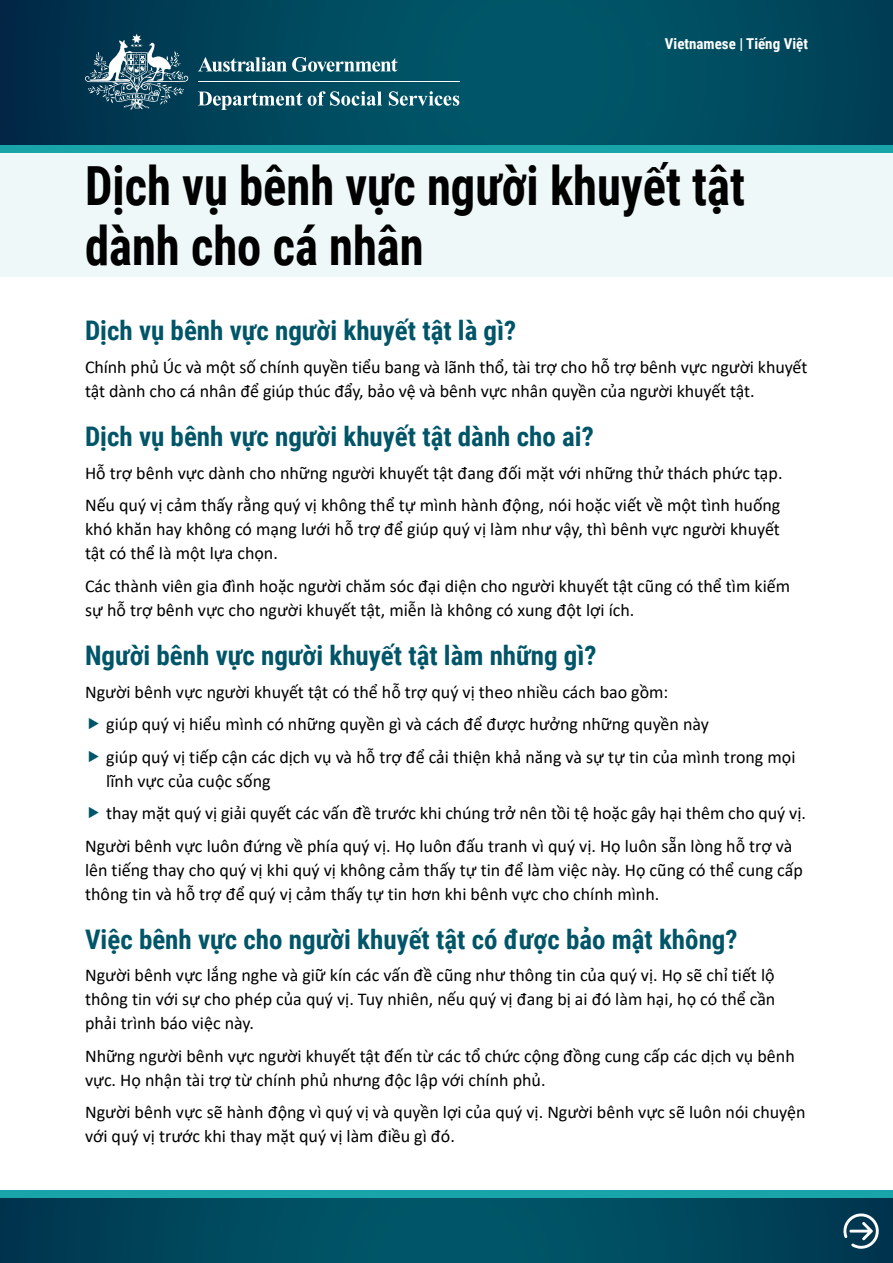
<style>
.page{position:relative;width:893px;height:1263px;background:#fff}
.page>*{position:absolute;margin:0;border:0;box-sizing:border-box;transform-origin:0 0}
.t1{font:700 54px/60px "Roboto Condensed";color:#000;scale:.9 1}
.t2{font:700 27px "Roboto Condensed";color:#005568}
.t3{font:18px/24px "Calibri";color:#000}
.t4{font:700 15px "Roboto Condensed";color:#fff}
</style>
<div class="page">
<div style="left:0;top:136px;width:893px;height:141px;background:#eff8f8"></div>
<svg style="left:0;top:0;width:893px;height:145px;background:#00475d"></svg>
<hr style="left:198px;top:81px;width:261px;height:1px;background:#fff">
<svg style="left:198px;top:92px;width:104px;height:18px"></svg>
<svg style="left:308px;top:91px;width:74px;height:15px"></svg>
<svg style="left:389px;top:91px;width:70px;height:15px"></svg>
<svg style="left:198px;top:57px;width:199px;height:15px"></svg>
<svg style="left:85px;top:34px;width:103px;height:76px;background:#3b6679"></svg>
<div style="left:0;top:145px;width:893px;height:8px;background:#18a4a9"></div>
<svg style="left:0;top:1198px;width:893px;height:65px;background:#00485d"></svg>
<svg style="left:842px;top:1212px;width:38px;height:37px"></svg>
<div style="left:0;top:1190px;width:893px;height:8px;background:#18a4a9"></div>
<svg style="left:647px;top:39px;width:8px;height:10px"></svg>
<p class="t4" style="left:665px;top:34px;width:144px">Vietnamese | Tiếng Việt</p>
<h1 class="t1" style="left:85px;top:154px;width:735px">Dịch vụ bênh vực người khuyết tật dành cho cá nhân</h1>
<h2 class="t2" style="left:85px;top:312px;width:433px">Dịch vụ bênh vực người khuyết tật là gì?</h2>
<p class="t3" style="left:85px;top:354px;width:724px">Chính phủ Úc và một số chính quyền tiểu bang và lãnh thổ, tài trợ cho hỗ trợ bênh vực người khuyết tật dành cho cá nhân để giúp thúc đẩy, bảo vệ và bênh vực nhân quyền của người khuyết tật.</p>
<h2 class="t2" style="left:85px;top:417px;width:510px">Dịch vụ bênh vực người khuyết tật dành cho ai?</h2>
<p class="t3" style="left:85px;top:460px;width:699px">Hỗ trợ bênh vực dành cho những người khuyết tật đang đối mặt với những thử thách phức tạp.</p>
<p class="t3" style="left:85px;top:493px;width:697px;text-align:justify">Nếu quý vị cảm thấy rằng quý vị không thể tự mình hành động, nói hoặc viết về một tình huống khó khăn hay không có mạng lưới hỗ trợ để giúp quý vị làm như vậy, thì bênh vực người khuyết tật có thể là một lựa chọn.</p>
<p class="t3" style="left:85px;top:573px;width:707px">Các thành viên gia đình hoặc người chăm sóc đại diện cho người khuyết tật cũng có thể tìm kiếm sự hỗ trợ bênh vực cho người khuyết tật, miễn là không có xung đột lợi ích.</p>
<h2 class="t2" style="left:85px;top:636px;width:513px">Người bênh vực người khuyết tật làm những gì?</h2>
<p class="t3" style="left:85px;top:679px;width:585px">Người bênh vực người khuyết tật có thể hỗ trợ quý vị theo nhiều cách bao gồm:</p>
<p class="t3" style="left:106px;top:712px;width:604px">giúp quý vị hiểu mình có những quyền gì và cách để được hưởng những quyền này</p>
<p class="t3" style="left:106px;top:744px;width:691px">giúp quý vị tiếp cận các dịch vụ và hỗ trợ để cải thiện khả năng và sự tự tin của mình trong mọi lĩnh vực của cuộc sống</p>
<p class="t3" style="left:106px;top:801px;width:701px">thay mặt quý vị giải quyết các vấn đề trước khi chúng trở nên tồi tệ hoặc gây hại thêm cho quý vị.</p>
<p class="t3" style="left:85px;top:833px;width:719px">Người bênh vực luôn đứng về phía quý vị. Họ luôn đấu tranh vì quý vị. Họ luôn sẵn lòng hỗ trợ và lên tiếng thay cho quý vị khi quý vị không cảm thấy tự tin để làm việc này. Họ cũng có thể cung cấp thông tin và hỗ trợ để quý vị cảm thấy tự tin hơn khi bênh vực cho chính mình.</p>
<h2 class="t2" style="left:85px;top:920px;width:654px">Việc bênh vực cho người khuyết tật có được bảo mật không?</h2>
<p class="t3" style="left:85px;top:963px;width:692px;text-align:justify">Người bênh vực lắng nghe và giữ kín các vấn đề cũng như thông tin của quý vị. Họ sẽ chỉ tiết lộ thông tin với sự cho phép của quý vị. Tuy nhiên, nếu quý vị đang bị ai đó làm hại, họ có thể cần phải trình báo việc này.</p>
<p class="t3" style="left:85px;top:1043px;width:711px">Những người bênh vực người khuyết tật đến từ các tổ chức cộng đồng cung cấp các dịch vụ bênh vực. Họ nhận tài trợ từ chính phủ nhưng độc lập với chính phủ.</p>
<p class="t3" style="left:85px;top:1100px;width:722px">Người bênh vực sẽ hành động vì quý vị và quyền lợi của quý vị. Người bênh vực sẽ luôn nói chuyện với quý vị trước khi thay mặt quý vị làm điều gì đó.</p>
</div>
